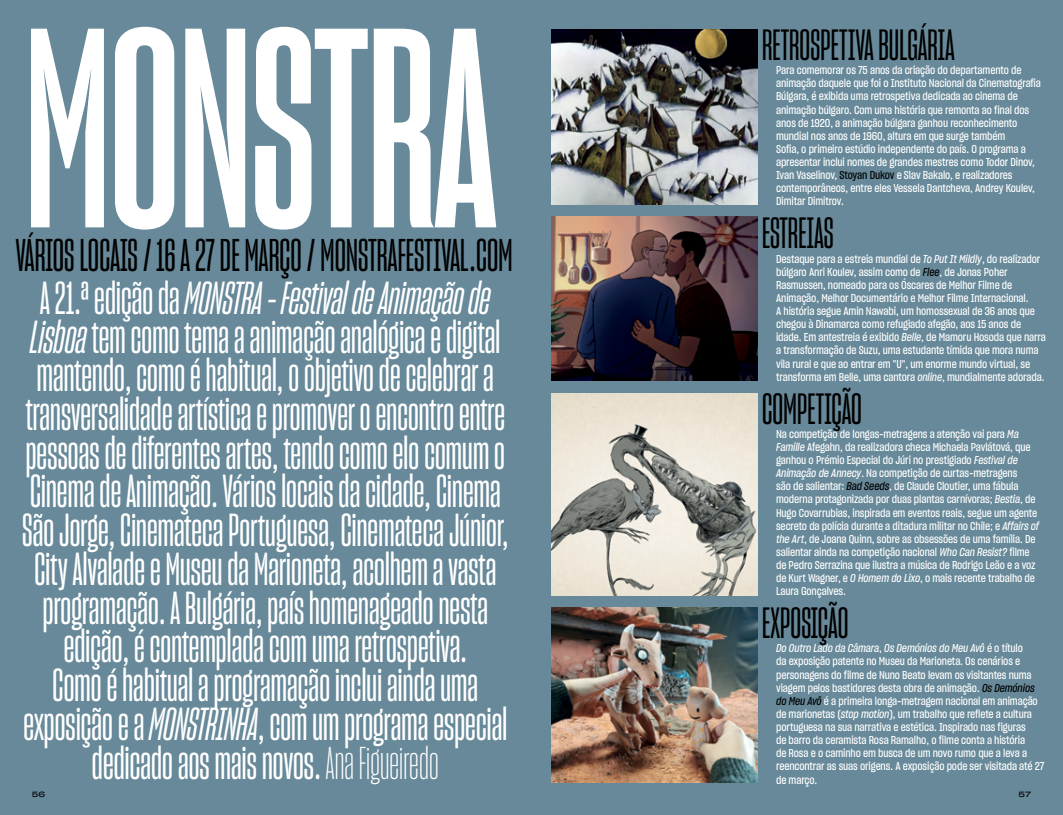
<style>
.page{position:relative;width:1063px;height:815px;background:#678999}
.page>*{position:absolute;margin:0;border:0;box-sizing:border-box;transform-origin:0 0}
.t1{font:277.12px "Sharp Grotesk Sm Bold 10";letter-spacing:-.01em;color:#fff}
.t2{font:45.38px/38.8px "Sharp Grotesk Medium 10";letter-spacing:-.01em;color:#fff;text-align:center}
.t3{font:45.38px "Sharp Grotesk Medium Italic 10";letter-spacing:-.01em;color:#fff}
.t4{font:45px "Sharp Grotesk Medium 10";letter-spacing:-.01em;color:#000}
.t5{font:42.88px "Sharp Grotesk Medium 10";letter-spacing:-.01em;color:#000}
.t6{font:11.25px/13.1px "Sharp Grotesk Medium 15";letter-spacing:-.01em;color:#fff}
.t7{font:11.25px "Sharp Grotesk Medium Italic 15";letter-spacing:-.01em;color:#fff}
.t8{font:7.5px "Sharp Grotesk Book 25";color:#000}
.s1{font-family:"Sharp Grotesk Medium 10"}
.s2{font-family:"Sharp Grotesk Medium Italic 10"}
.s3{font-family:"Sharp Grotesk Light 09"}
.s4{color:#000}
.s5{font-family:"Sharp Grotesk Medium Italic 15"}
.s6{font-family:"Sharp Grotesk Medium Italic 15";color:#000}
.s7{font-family:"Sharp Grotesk Medium 15"}
</style>
<div class="page">
<img style="left:552px;top:393px;width:205px;height:202px">
<img style="left:552px;top:607px;width:205px;height:176px">
<img style="left:552px;top:217px;width:205px;height:164px">
<img style="left:552px;top:29px;width:205px;height:176px">
<h1 class="t1" style="left:24px;top:-37px;width:475px">MONSTRA</h1>
<h3 class="t4" style="left:16px;top:228px;width:499px">VÁRIOS LOCAIS / 16 A 27 DE MARÇO / MONSTRAFESTIVAL.COM</h3>
<h2 class="t3" style="left:40px;top:271px;width:452px"><span class="s1">A 21.ª edição da</span> MONSTRA – Festival de Animação de</h2>
<p class="t2" style="left:22px;top:318px;width:489px"><span class="s2">Lisboa</span> tem como tema a animação analógica e digital mantendo, como é habitual, o objetivo de celebrar a transversalidade artística e promover o encontro entre pessoas de diferentes artes, tendo como elo comum o Cinema de Animação. Vários locais da cidade, Cinema São Jorge, Cinemateca Portuguesa, Cinemateca Júnior, City Alvalade e Museu da Marioneta, acolhem a vasta programação. A Bulgária, país homenageado nesta edição, é contemplada com uma retrospetiva.<br>Como é habitual a programação inclui ainda uma exposição e a <span class="s2">MONSTRINHA</span>, com um programa especial dedicado aos mais novos. <span class="s3">Ana Figueiredo</span></p>
<h3 class="t5" style="left:762px;top:19px;width:195px">RETROSPETIVA BULGÁRIA</h3>
<p class="t6" style="left:776px;top:64px;width:266px">Para comemorar os 75 anos da criação do departamento de animação daquele que foi o Instituto Nacional da Cinematografia Búlgara, é exibida uma retrospetiva dedicada ao cinema de animação búlgaro. Com uma história que remonta ao final dos anos de 1920, a animação búlgara ganhou reconhecimento mundial nos anos de 1960, altura em que surge também<br>Sofia, o primeiro estúdio independente do país. O programa a apresentar inclui nomes de grandes mestres como Todor Dinov, Ivan Vaselinov, <span class="s4">Stoyan Dukov</span> e Slav Bakalo, e realizadores contemporâneos, entre eles Vessela Dantcheva, Andrey Koulev, Dimitar Dimitrov.</p>
<h3 class="t5" style="left:762px;top:208px;width:74px">ESTREIAS</h3>
<p class="t6" style="left:776px;top:252px;width:271px">Destaque para a estreia mundial de <span class="s5">To Put It Mildly</span>, do realizador búlgaro Anri Koulev, assim como de <span class="s6">Flee</span>, de Jonas Poher Rasmussen, nomeado para os Óscares de Melhor Filme de Animação, Melhor Documentário e Melhor Filme Internacional.<br>A história segue Amin Nawabi, um homossexual de 36 anos que chegou à Dinamarca como refugiado afegão, aos 15 anos de idade. Em antestreia é exibido <span class="s5">Belle</span>, de Mamoru Hosoda que narra a transformação de Suzu, uma estudante tímida que mora numa vila rural e que ao entrar em "U", um enorme mundo virtual, se transforma em Belle, uma cantora <span class="s5">online</span>, mundialmente adorada.</p>
<h3 class="t5" style="left:762px;top:383px;width:102px">COMPETIÇÃO</h3>
<p class="t6" style="left:776px;top:427px;width:264px">Na competição de longas-metragens a atenção vai para <span class="s5">Ma Famille</span> Afegahn, da realizadora checa Michaela Pavlátová, que ganhou o Prémio Especial do Júri no prestigiado <span class="s5">Festival de Animação de Annecy</span>. Na competição de curtas-metragens<br>são de salientar: <span class="s6">Bad Seeds</span>, de Claude Cloutier, uma fábula moderna protagonizada por duas plantas carnívoras; <span class="s5">Bestia</span>, de Hugo Covarrubias, inspirada em eventos reais, segue um agente secreto da polícia durante a ditadura militar no Chile; e <span class="s5">Affairs of the Art</span>, de Joana Quinn, sobre as obsessões de uma família. De salientar ainda na competição nacional <span class="s5">Who Can Resist?</span> filme de Pedro Serrazina que ilustra a música de Rodrigo Leão e a voz de Kurt Wagner, e <span class="s5">O Homem do Lixo</span>, o mais recente trabalho de Laura Gonçalves.</p>
<h3 class="t5" style="left:762px;top:597px;width:88px">EXPOSIÇÃO</h3>
<p class="t7" style="left:776px;top:640px;width:248px">Do Outro Lado da Câmara<span class="s7">,</span> Os Demónios do Meu Avô <span class="s7">é o título</span></p>
<p class="t6" style="left:776px;top:655px;width:270px">da exposição patente no Museu da Marioneta. Os cenários e personagens do filme de Nuno Beato levam os visitantes numa viagem pelos bastidores desta obra de animação. <span class="s6">Os Demónios do Meu Avô</span> é a primeira longa-metragem nacional em animação de marionetas (<span class="s5">stop motion</span>), um trabalho que reflete a cultura portuguesa na sua narrativa e estética. Inspirado nas figuras<br>de barro da ceramista Rosa Ramalho, o filme conta a história<br>de Rosa e o caminho em busca de um novo rumo que a leva a reencontrar as suas origens. A exposição pode ser visitada até 27 de março.</p>
<p class="t8" style="left:32px;top:788px;width:15px">56</p>
<p class="t8" style="left:1019px;top:788px;width:14px">57</p>
</div>
